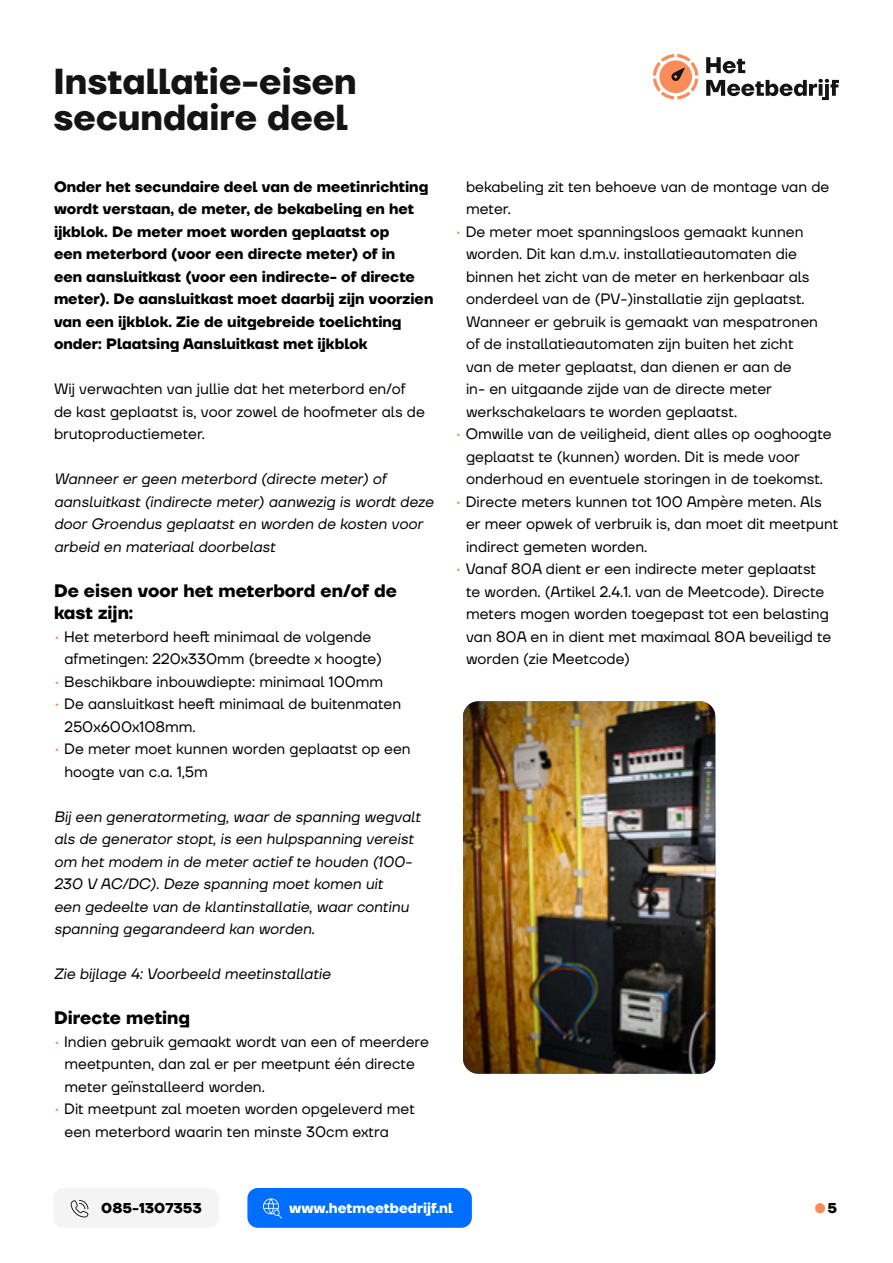
<style>
.page{position:relative;width:893px;height:1263px;background:#fff}
.page>*{position:absolute;margin:0;border:0;box-sizing:border-box;transform-origin:0 0}
.t1{font:700 36px/36px "TT Firs Neue";color:#141414}
.t2{font:700 18px/22.5px "TT Firs Neue";color:#000}
.t3{font:15px/22.5px "TT Firs Neue";color:#000}
.t4{font:700 15px/22.5px "TT Firs Neue";color:#000}
.t5{font:700 14.25px "TT Firs Neue";color:#fff}
.t6{font:700 14.25px "TT Firs Neue";color:#000}
.s1{color:#fa8c59}
</style>
<div class="page">
<svg style="left:706px;top:57px;width:39px;height:16px"></svg>
<svg style="left:706px;top:79px;width:133px;height:21px"></svg>
<svg style="left:653px;top:54px;width:45px;height:45px"></svg>
<div style="left:54px;top:1188px;width:165px;height:40px;background:#f5f4f4;border-radius:10px"></div>
<svg style="left:71px;top:1200px;width:18px;height:17px"></svg>
<div style="left:247px;top:1188px;width:225px;height:40px;background:#006eff;border-radius:10px"></div>
<svg style="left:263px;top:1198px;width:19px;height:21px"></svg>
<div style="left:815px;top:1203px;width:10px;height:10px;background:#fa8c59;border-radius:50%"></div>
<img style="left:463px;top:701px;width:252px;height:373px">
<h1 class="t1" style="left:54px;top:64px;width:305px">Installatie-eisen secundaire deel</h1>
<p class="t4" style="left:54px;top:175px;width:381px">Onder het secundaire deel van de meetinrichting wordt verstaan, de meter, de bekabeling en het ijkblok. De meter moet worden geplaatst op<br>een meterbord (voor een directe meter) of in<br>een aansluitkast (voor een indirecte- of directe meter). De aansluitkast moet daarbij zijn voorzien van een ijkblok. Zie de uitgebreide toelichting onder: Plaatsing Aansluitkast met ijkblok</p>
<p class="t3" style="left:54px;top:377px;width:372px">Wij verwachten van jullie dat het meterbord en/of de kast geplaatst is, voor zowel de hoofmeter als de brutoproductiemeter.</p>
<p class="t3" style="left:54px;top:467px;width:384px">Wanneer er geen meterbord (directe meter) of aansluitkast (indirecte meter) aanwezig is wordt deze door Groendus geplaatst en worden de kosten voor arbeid en materiaal doorbelast</p>
<p class="t2" style="left:54px;top:579px;width:345px">De eisen voor het meterbord en/of de kast zijn:</p>
<p class="t3" style="left:64px;top:625px;width:319px;text-indent:-10px"><span class="s1">•</span> Het meterbord heeft minimaal de volgende afmetingen: 220x330mm (breedte x hoogte)</p>
<p class="t3" style="left:54px;top:670px;width:331px"><span class="s1">•</span> Beschikbare inbouwdiepte: minimaal 100mm</p>
<p class="t3" style="left:64px;top:692px;width:338px;text-indent:-10px"><span class="s1">•</span> De aansluitkast heeft minimaal de buitenmaten<br>250x600x108mm.</p>
<p class="t3" style="left:64px;top:737px;width:348px;text-indent:-10px"><span class="s1">•</span> De meter moet kunnen worden geplaatst op een hoogte van c.a. 1,5m</p>
<p class="t3" style="left:54px;top:805px;width:371px">Bij een generatormeting, waar de spanning wegvalt als de generator stopt, is een hulpspanning vereist om het modem in de meter actief te houden (100- 230 V AC/DC). Deze spanning moet komen uit<br>een gedeelte van de klantinstallatie, waar continu spanning gegarandeerd kan worden.</p>
<p class="t3" style="left:54px;top:962px;width:281px">Zie bijlage 4: Voorbeeld meetinstallatie</p>
<p class="t2" style="left:54px;top:1007px;width:138px">Directe meting</p>
<p class="t3" style="left:64px;top:1030px;width:366px;text-indent:-10px"><span class="s1">•</span> Indien gebruik gemaakt wordt van een of meerdere meetpunten, dan zal er per meetpunt één directe meter geïnstalleerd worden.</p>
<p class="t3" style="left:64px;top:1097px;width:352px;text-indent:-10px"><span class="s1">•</span> Dit meetpunt zal moeten worden opgeleverd met een meterbord waarin ten minste 30cm extra</p>
<p class="t3" style="left:466px;top:175px;width:365px">bekabeling zit ten behoeve van de montage van de meter.</p>
<p class="t3" style="left:466px;top:220px;width:353px;text-indent:-10px"><span class="s1">•</span> De meter moet spanningsloos gemaakt kunnen worden. Dit kan d.m.v. installatieautomaten die binnen het zicht van de meter en herkenbaar als onderdeel van de (PV-)installatie zijn geplaatst.<br>Wanneer er gebruik is gemaakt van mespatronen of de installatieautomaten zijn buiten het zicht van de meter geplaatst, dan dienen er aan de<br>in- en uitgaande zijde van de directe meter werkschakelaars te worden geplaatst.</p>
<p class="t3" style="left:466px;top:422px;width:367px;text-indent:-10px"><span class="s1">•</span> Omwille van de veiligheid, dient alles op ooghoogte geplaatst te (kunnen) worden. Dit is mede voor onderhoud en eventuele storingen in de toekomst.</p>
<p class="t3" style="left:466px;top:490px;width:374px;text-indent:-10px"><span class="s1">•</span> Directe meters kunnen tot 100 Ampère meten. Als er meer opwek of verbruik is, dan moet dit meetpunt indirect gemeten worden.</p>
<p class="t3" style="left:466px;top:557px;width:367px;text-indent:-10px"><span class="s1">•</span> Vanaf 80A dient er een indirecte meter geplaatst te worden. (Artikel 2.4.1. van de Meetcode). Directe meters mogen worden toegepast tot een belasting van 80A en in dient met maximaal 80A beveiligd te worden (zie Meetcode)</p>
<p class="t6" style="left:101px;top:1198px;width:102px">085-1307353</p>
<p class="t5" style="left:289px;top:1198px;width:165px">www.hetmeetbedrijf.nl</p>
<p class="t6" style="left:827px;top:1198px;width:11px">5</p>
</div>
